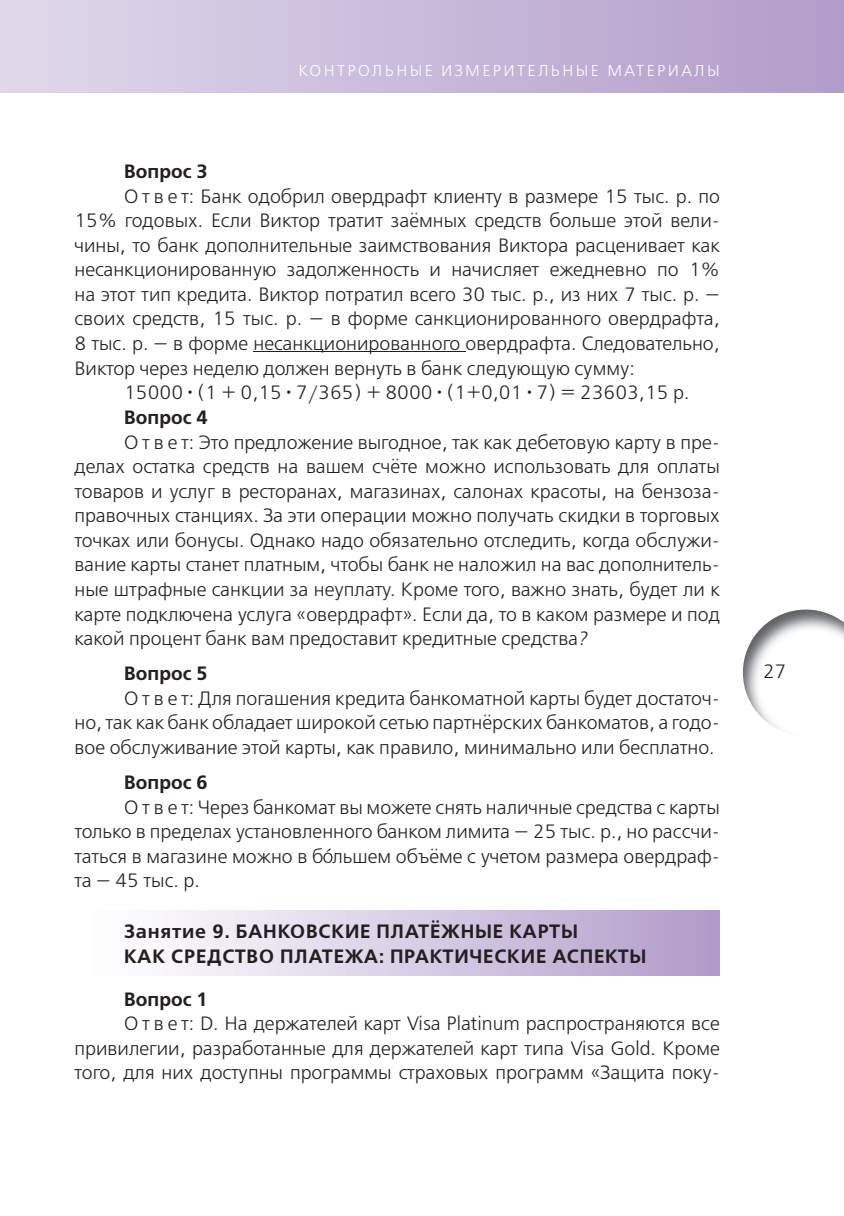
<style>
.page{position:relative;width:844px;height:1216px;background:#fff}
.page>*{position:absolute;margin:0;border:0;box-sizing:border-box;transform-origin:0 0}
.t1{font:19.25px/24.5px "Free Set C";color:#231f20;text-align:justify}
.t2{font:700 19.25px/24.5px "Free Set C";letter-spacing:.04em;color:#231f20}
.t3{font:15.75px "Free Set C";letter-spacing:.15em;color:#fff}
.s1{font-style:italic}
</style>
<div class="page">
<div style="left:0;top:1px;width:843px;height:91px;background:linear-gradient(to right,#e0d9eb,#b29cca)"></div>
<img style="left:742px;top:609px;width:101px;height:121px">
<hr style="left:253px;top:351px;width:212px;height:1px;background:#231f20">
<svg style="left:323px;top:848px;width:9px;height:14px"></svg>
<div style="left:74px;top:910px;width:645px;height:65px;background:linear-gradient(to right,#fff,#b29cca)"></div>
<p class="t3" style="left:298px;top:62px;width:423px">КОНТРОЛЬНЫЕ ИЗМЕРИТЕЛЬНЫЕ МАТЕРИАЛЫ</p>
<p class="t2" style="left:124px;top:162px;width:85px">Вопрос 3</p>
<p class="t1" style="left:124px;top:184px;width:597px">О т в е т: Банк одобрил овердрафт клиенту в размере 15 тыс. р. по</p>
<p class="t1" style="left:74px;top:208px;width:646px">15% годовых. Если Виктор тратит заёмных средств больше этой вели-</p>
<p class="t1" style="left:74px;top:233px;width:646px">чины, то банк дополнительные заимствования Виктора расценивает как</p>
<p class="t1" style="left:74px;top:257px;width:646px">несанкционированную задолженность и начисляет ежедневно по 1%</p>
<p class="t1" style="left:74px;top:282px;width:646px">на этот тип кредита. Виктор потратил всего 30 тыс. р., из них 7 тыс. р. —</p>
<p class="t1" style="left:74px;top:306px;width:646px">своих средств, 15 тыс. р. — в форме санкционированного овердрафта,</p>
<p class="t1" style="left:74px;top:331px;width:646px">8 тыс. р. — в форме несанкционированного овердрафта. Следовательно,</p>
<p class="t1" style="left:74px;top:355px;width:562px">Виктор через неделю должен вернуть в банк следующую сумму:</p>
<p class="t1" style="left:124px;top:380px;width:566px">15000 · (1 + 0,15 · 7/365) + 8000 · (1+0,01 · 7) = 23603,15 р.</p>
<p class="t2" style="left:124px;top:408px;width:85px">Вопрос 4</p>
<p class="t1" style="left:74px;top:430px;width:646px;text-indent:50px">О т в е т: Это предложение выгодное, так как дебетовую карту в пре&shy;делах остатка средств на вашем счёте можно использовать для оплаты товаров и услуг в ресторанах, магазинах, салонах красоты, на бензоза&shy;правочных станциях. За эти операции можно получать скидки в торговых точках или бонусы. Однако надо обязательно отследить, когда обслужи&shy;вание карты станет платным, чтобы банк не наложил на вас дополнитель&shy;ные штрафные санкции за неуплату. Кроме того, важно знать, будет ли к карте подключена услуга «овердрафт». Если да, то в каком размере и под какой процент банк вам предоставит кредитные средства<span class="s1">?</span></p>
<p class="t2" style="left:124px;top:664px;width:85px">Вопрос 5</p>
<p class="t1" style="left:74px;top:686px;width:646px;text-indent:50px">О т в е т: Для погашения кредита банкоматной карты будет достаточ&shy;но, так как банк обладает широкой сетью партнёрских банкоматов, а годо&shy;вое обслуживание этой карты, как правило, минимально или бесплатно.</p>
<p class="t2" style="left:124px;top:773px;width:85px">Вопрос 6</p>
<p class="t1" style="left:74px;top:794px;width:646px;text-indent:50px">О т в е т: Через банкомат вы можете снять наличные средства с карты только в пределах установленного банком лимита — 25 тыс. р., но рассчи&shy;таться в магазине можно в б льшем объёме с учетом размера овердраф&shy;та — 45 тыс. р.</p>
<p class="t2" style="left:124px;top:922px;width:524px">Занятие 9. БАНКОВСКИЕ ПЛАТЁЖНЫЕ КАРТЫ<br>КАК СРЕДСТВО ПЛАТЕЖА: ПРАКТИЧЕСКИЕ АСПЕКТЫ</p>
<p class="t2" style="left:124px;top:989px;width:85px">Вопрос 1</p>
<p class="t1" style="left:74px;top:1011px;width:646px;text-indent:50px">О т в е т: D. На держателей карт Visa Platinum распространяются все привилегии, разработанные для держателей карт типа Visa Gold. Кроме того, для них доступны программы страховых программ «Защита поку-</p>
<p class="t1" style="left:762px;top:658px;width:25px">27</p>
</div>
